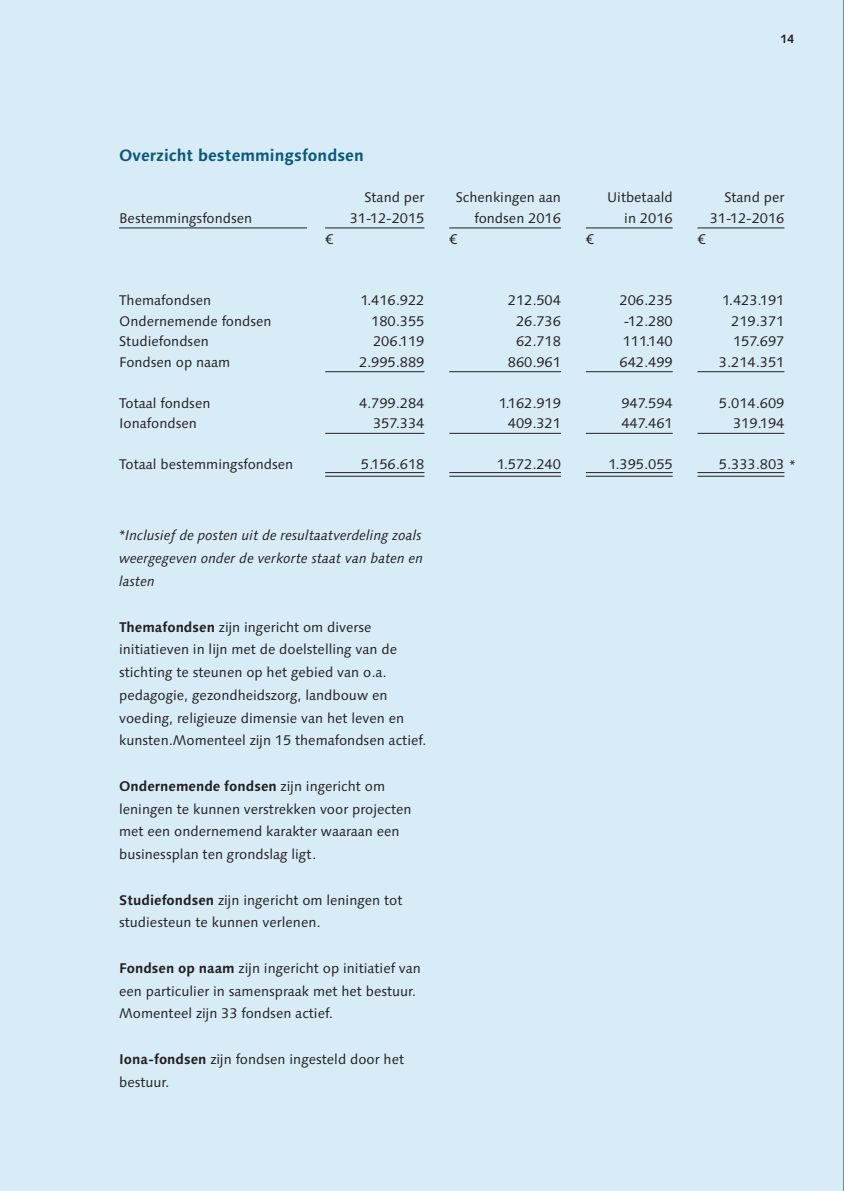
<style>
.page{position:relative;width:844px;height:1191px;background:#fff}
.page>*{position:absolute;margin:0;border:0;box-sizing:border-box;transform-origin:0 0}
.financieel-tabel_KOP{font:700 16.45px "Syntax Next LT Pro";color:#055981}
.financieel-tabel{font:14px/22.8px "Syntax Next LT Pro";color:#231f20}
.financieel-tabel-Rec{font:14px "Syntax Next LT Pro";color:#231f20}
.financieel-tabel-2{font:italic 14px/22.8px "Syntax Next LT Pro";color:#231f20;text-align:justify}
.t1{font:700 12.25px "Syntax";color:#231f20}
.s1{font-weight:700}
</style>
<div class="page">
<div style="left:0;top:0;width:843px;height:1191px;background:#d8ecf7"></div>
<hr style="left:119px;top:227px;width:206px;height:1px;background:#231f20">
<hr style="left:325px;top:227px;width:99px;height:1px;background:#231f20">
<hr style="left:449px;top:227px;width:112px;height:1px;background:#231f20">
<hr style="left:585px;top:227px;width:87px;height:1px;background:#231f20">
<hr style="left:697px;top:227px;width:87px;height:1px;background:#231f20">
<hr style="left:325px;top:371px;width:99px;height:1px;background:#231f20">
<hr style="left:449px;top:371px;width:112px;height:1px;background:#231f20">
<hr style="left:585px;top:371px;width:87px;height:1px;background:#231f20">
<hr style="left:697px;top:371px;width:87px;height:1px;background:#231f20">
<hr style="left:325px;top:433px;width:99px;height:1px;background:#231f20">
<hr style="left:449px;top:433px;width:112px;height:1px;background:#231f20">
<hr style="left:585px;top:433px;width:87px;height:1px;background:#231f20">
<hr style="left:697px;top:433px;width:87px;height:1px;background:#231f20">
<hr style="left:325px;top:472px;width:99px;height:1px;background:#231f20">
<hr style="left:325px;top:476px;width:99px;height:1px;background:#231f20">
<hr style="left:449px;top:472px;width:112px;height:1px;background:#231f20">
<hr style="left:449px;top:476px;width:112px;height:1px;background:#231f20">
<hr style="left:585px;top:472px;width:87px;height:1px;background:#231f20">
<hr style="left:585px;top:476px;width:87px;height:1px;background:#231f20">
<hr style="left:697px;top:472px;width:87px;height:1px;background:#231f20">
<hr style="left:697px;top:476px;width:87px;height:1px;background:#231f20">
<div style="left:308px;top:223px;width:17px;height:13px;background:#d8ecf7"></div>
<hr style="left:843px;top:0;width:1px;height:1191px;background:#231f20">
<p class="financieel-tabel_KOP" style="left:119px;top:145px;width:246px">Overzicht bestemmingsfondsen</p>
<p class="t1" style="left:780px;top:32px;width:15px">14</p>
<p class="financieel-tabel" style="left:364px;top:186px;width:62px">Stand per</p>
<p class="financieel-tabel" style="left:455px;top:186px;width:107px">Schenkingen aan</p>
<p class="financieel-tabel" style="left:607px;top:186px;width:67px">Uitbetaald</p>
<p class="financieel-tabel" style="left:724px;top:186px;width:62px">Stand per</p>
<p class="financieel-tabel" style="left:119px;top:207px;width:135px">Bestemmingsfondsen</p>
<p class="financieel-tabel" style="left:349px;top:207px;width:76px">31-12-2015</p>
<p class="financieel-tabel" style="left:474px;top:207px;width:88px">fondsen 2016</p>
<p class="financieel-tabel" style="left:624px;top:207px;width:50px">in 2016</p>
<p class="financieel-tabel" style="left:709px;top:207px;width:76px">31-12-2016</p>
<p class="financieel-tabel" style="left:325px;top:227px;width:10px">€</p>
<p class="financieel-tabel" style="left:449px;top:227px;width:10px">€</p>
<p class="financieel-tabel" style="left:585px;top:227px;width:10px">€</p>
<p class="financieel-tabel" style="left:697px;top:227px;width:10px">€</p>
<p class="financieel-tabel" style="left:119px;top:289px;width:94px">Themafondsen</p>
<p class="financieel-tabel-Rec" style="left:360px;top:291px;width:66px">1.416.922</p>
<p class="financieel-tabel-Rec" style="left:507px;top:291px;width:55px">212.504</p>
<p class="financieel-tabel-Rec" style="left:619px;top:291px;width:55px">206.235</p>
<p class="financieel-tabel-Rec" style="left:722px;top:291px;width:64px">1.423.191</p>
<p class="financieel-tabel" style="left:119px;top:309px;width:154px">Ondernemende fondsen</p>
<p class="financieel-tabel-Rec" style="left:371px;top:312px;width:55px">180.355</p>
<p class="financieel-tabel-Rec" style="left:516px;top:312px;width:46px">26.736</p>
<p class="financieel-tabel-Rec" style="left:623px;top:312px;width:50px">-12.280</p>
<p class="financieel-tabel-Rec" style="left:731px;top:312px;width:55px">219.371</p>
<p class="financieel-tabel" style="left:119px;top:330px;width:91px">Studiefondsen</p>
<p class="financieel-tabel-Rec" style="left:373px;top:333px;width:53px">206.119</p>
<p class="financieel-tabel-Rec" style="left:516px;top:333px;width:46px">62.718</p>
<p class="financieel-tabel-Rec" style="left:622px;top:333px;width:51px">111.140</p>
<p class="financieel-tabel-Rec" style="left:732px;top:333px;width:53px">157.697</p>
<p class="financieel-tabel" style="left:119px;top:350px;width:113px">Fondsen op naam</p>
<p class="financieel-tabel-Rec" style="left:359px;top:353px;width:67px">2.995.889</p>
<p class="financieel-tabel-Rec" style="left:507px;top:353px;width:55px">860.961</p>
<p class="financieel-tabel-Rec" style="left:619px;top:353px;width:55px">642.499</p>
<p class="financieel-tabel-Rec" style="left:718px;top:353px;width:67px">3.214.351</p>
<p class="financieel-tabel" style="left:119px;top:391px;width:93px">Totaal fondsen</p>
<p class="financieel-tabel-Rec" style="left:359px;top:394px;width:67px">4.799.284</p>
<p class="financieel-tabel-Rec" style="left:498px;top:394px;width:64px">1.162.919</p>
<p class="financieel-tabel-Rec" style="left:621px;top:394px;width:53px">947.594</p>
<p class="financieel-tabel-Rec" style="left:718px;top:394px;width:67px">5.014.609</p>
<p class="financieel-tabel" style="left:119px;top:412px;width:79px">Ionafondsen</p>
<p class="financieel-tabel-Rec" style="left:373px;top:415px;width:53px">357.334</p>
<p class="financieel-tabel-Rec" style="left:507px;top:415px;width:55px">409.321</p>
<p class="financieel-tabel-Rec" style="left:621px;top:415px;width:53px">447.461</p>
<p class="financieel-tabel-Rec" style="left:732px;top:415px;width:53px">319.194</p>
<p class="financieel-tabel" style="left:119px;top:453px;width:176px">Totaal bestemmingsfondsen</p>
<p class="financieel-tabel-Rec" style="left:361px;top:456px;width:65px">5.156.618</p>
<p class="financieel-tabel-Rec" style="left:496px;top:456px;width:66px">1.572.240</p>
<p class="financieel-tabel-Rec" style="left:608px;top:456px;width:66px">1.395.055</p>
<p class="financieel-tabel-Rec" style="left:718px;top:456px;width:78px">5.333.803 *</p>
<p class="financieel-tabel-2" style="left:119px;top:524px;width:305px">*Inclusief de posten uit de resultaatverdeling zoals weergegeven onder de verkorte staat van baten en lasten</p>
<p class="financieel-tabel" style="left:119px;top:615px;width:308px"><span class="s1">Themafondsen</span> zijn ingericht om diverse initiatieven in lijn met de doelstelling van de stichting te steunen op het gebied van o.a. pedagogie, gezondheidszorg, landbouw en voeding, religieuze dimensie van het leven en kunsten.Momenteel zijn 15 themafondsen actief.</p>
<p class="financieel-tabel" style="left:119px;top:774px;width:294px"><span class="s1">Ondernemende fondsen</span> zijn ingericht om leningen te kunnen verstrekken voor projecten met een ondernemend karakter waaraan een businessplan ten grondslag ligt.</p>
<p class="financieel-tabel" style="left:119px;top:888px;width:285px"><span class="s1">Studiefondsen</span> zijn ingericht om leningen tot studiesteun te kunnen verlenen.</p>
<p class="financieel-tabel" style="left:119px;top:956px;width:303px"><span class="s1">Fondsen op naam</span> zijn ingericht op initiatief van een particulier in samenspraak met het bestuur.<br>Momenteel zijn 33 fondsen actief.</p>
<p class="financieel-tabel" style="left:119px;top:1047px;width:286px"><span class="s1">Iona-fondsen</span> zijn fondsen ingesteld door het bestuur.</p>
</div>
